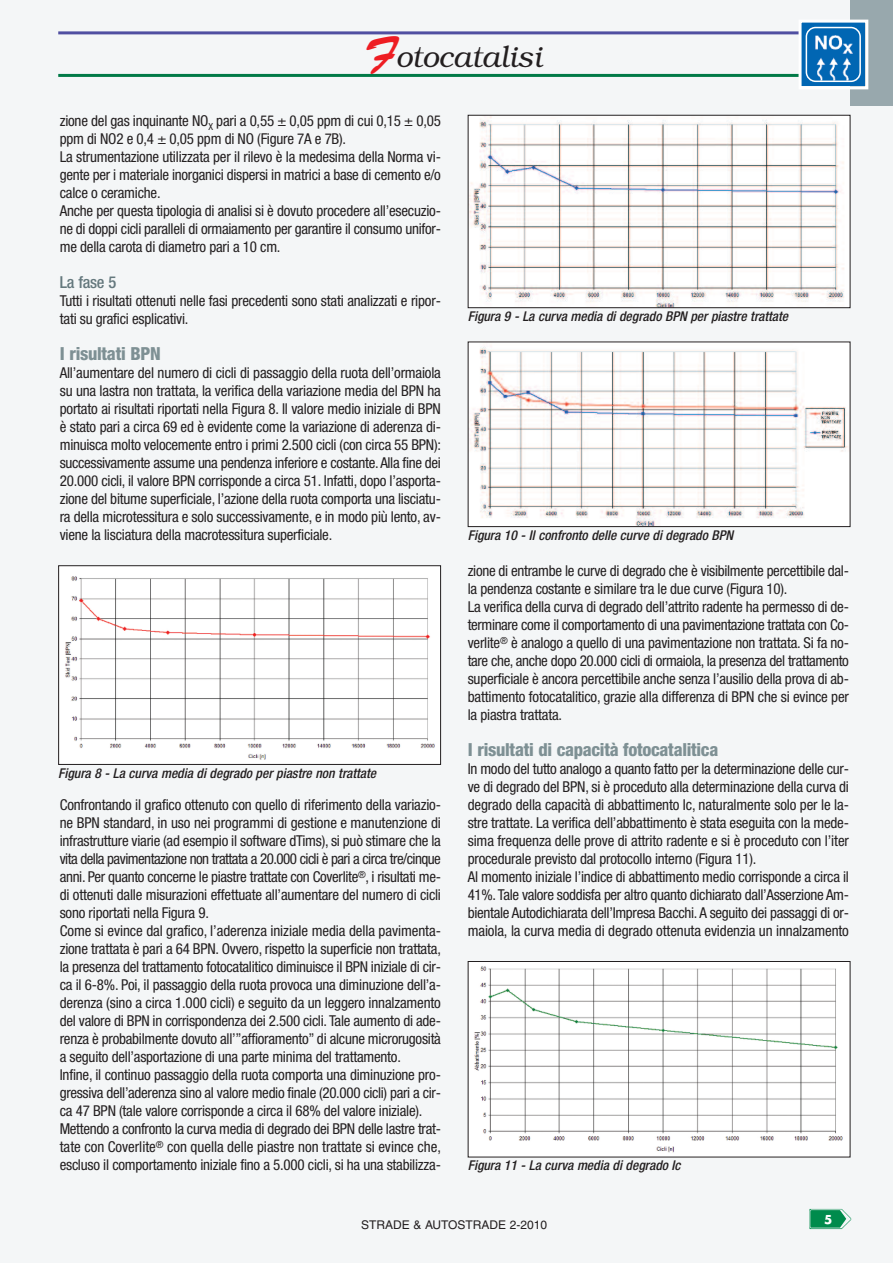
<style>
.page{position:relative;width:893px;height:1263px;background:#f4f6f7}
.page>*{position:absolute;margin:0;border:0;box-sizing:border-box;transform-origin:0 0}
.t1{font:italic 300 30px "Bookman";color:#231f20}
.t2{font:800 condensed 18px "Helvetica Neue";letter-spacing:-.015em;color:#7e9094}
.t3{font:500 condensed 16.5px "Helvetica Neue";letter-spacing:-.015em;color:#64787d}
.t4{font:condensed 15px/18px "Helvetica Neue";letter-spacing:-.015em;color:#231f20}
.t5{font:italic 500 condensed 13.5px "Helvetica Neue";color:#231f20}
.t6{font:12px "Helvetica";color:#231f20}
.t7{font:700 12px "Futura";color:#fff}
.s1{font-family:"Brush Script";font-weight:400;font-style:normal;font-size:45px;color:#ee1d23}
</style>
<div class="page">
<img style="left:810px;top:1209px;width:41px;height:20px">
<hr style="left:58px;top:31px;width:790px;height:3px;background:#504fa1">
<hr style="left:58px;top:74px;width:790px;height:3px;background:#017a47">
<div style="left:850px;top:0;width:43px;height:106px;background:#98a8ad"></div>
<svg style="left:802px;top:24px;width:62px;height:61px"></svg>
<div style="left:798px;top:20px;width:70px;height:69px;border:3px solid #fff"></div>
<svg style="left:806px;top:27px;width:55px;height:55px;background:#3c89c4"></svg>
<img style="left:60px;top:567px;width:379px;height:196px">
<div style="left:58px;top:565px;width:383px;height:200px;border:1px solid #231f20"></div>
<img style="left:470px;top:117px;width:378px;height:189px">
<div style="left:468px;top:115px;width:382px;height:193px;border:1px solid #231f20"></div>
<img style="left:470px;top:344px;width:378px;height:181px">
<div style="left:468px;top:342px;width:382px;height:185px;border:1px solid #231f20"></div>
<img style="left:470px;top:963px;width:378px;height:192px">
<div style="left:468px;top:961px;width:382px;height:196px;border:1px solid #231f20"></div>
<h1 class="t1" style="left:364px;top:40px;width:179px"><span class="s1">F</span>otocatalisi</h1>
<p class="t4" style="left:60px;top:113px;width:383px">zione del gas inquinante NO<sub>X</sub> pari a 0,55 ± 0,05 ppm di cui 0,15 ± 0,05 ppm di NO2 e 0,4 ± 0,05 ppm di NO (Figure 7A e 7B).<br>La strumentazione utilizzata per il rilevo è la medesima della Norma vi&shy;gente per i materiale inorganici dispersi in matrici a base di cemento e/o calce o ceramiche.<br>Anche per questa tipologia di analisi si è dovuto procedere all’esecuzio&shy;ne di doppi cicli paralleli di ormaiamento per garantire il consumo unifor&shy;me della carota di diametro pari a 10 cm.</p>
<p class="t3" style="left:60px;top:276px;width:58px">La fase 5</p>
<p class="t4" style="left:60px;top:293px;width:383px">Tutti i risultati ottenuti nelle fasi precedenti sono stati analizzati e ripor&shy;tati su grafici esplicativi.</p>
<p class="t2" style="left:60px;top:347px;width:103px">I risultati BPN</p>
<p class="t4" style="left:60px;top:365px;width:383px;text-align:justify">All’aumentare del numero di cicli di passaggio della ruota dell’ormaiola su una lastra non trattata, la verifica della variazione media del BPN ha portato ai risultati riportati nella Figura 8. Il valore medio iniziale di BPN è stato pari a circa 69 ed è evidente come la variazione di aderenza di&shy;minuisca molto velocemente entro i primi 2.500 cicli (con circa 55 BPN): successivamente assume una pendenza inferiore e costante.Alla fine dei 20.000 cicli, il valore BPN corrisponde a circa 51. Infatti, dopo l’asporta&shy;zione del bitume superficiale, l’azione della ruota comporta una lisciatu&shy;ra della microtessitura e solo successivamente, e in modo più lento, av&shy;viene la lisciatura della macrotessitura superficiale.</p>
<p class="t5" style="left:58px;top:768px;width:319px">Figura 8 - La curva media di degrado per piastre non trattate</p>
<p class="t4" style="left:60px;top:797px;width:383px">Confrontando il grafico ottenuto con quello di riferimento della variazio&shy;ne BPN standard, in uso nei programmi di gestione e manutenzione di infrastrutture viarie (ad esempio il software dTims), si può stimare che la vita della pavimentazione non trattata a 20.000 cicli è pari a circa tre/cinque anni. Per quanto concerne le piastre trattate con Coverlite<sup>®</sup>, i risultati me&shy;di ottenuti dalle misurazioni effettuate all’aumentare del numero di cicli sono riportati nella Figura 9.<br>Come si evince dal grafico, l’aderenza iniziale media della pavimenta&shy;zione trattata è pari a 64 BPN. Ovvero, rispetto la superficie non trattata, la presenza del trattamento fotocatalitico diminuisce il BPN iniziale di cir&shy;ca il 6-8%. Poi, il passaggio della ruota provoca una diminuzione dell’a&shy;derenza (sino a circa 1.000 cicli) e seguito da un leggero innalzamento del valore di BPN in corrispondenza dei 2.500 cicli. Tale aumento di ade&shy;renza è probabilmente dovuto all’”affioramento” di alcune microrugosità a seguito dell’asportazione di una parte minima del trattamento.<br>Infine, il continuo passaggio della ruota comporta una diminuzione pro&shy;gressiva dell’aderenza sino al valore medio finale (20.000 cicli) pari a cir&shy;ca 47 BPN (tale valore corrisponde a circa il 68% del valore iniziale).<br>Mettendo a confronto la curva media di degrado dei BPN delle lastre trat&shy;tate con Coverlite<sup>®</sup> con quella delle piastre non trattate si evince che, escluso il comportamento iniziale fino a 5.000 cicli, si ha una stabilizza-</p>
<p class="t5" style="left:468px;top:311px;width:322px">Figura 9 - La curva media di degrado BPN per piastre trattate</p>
<p class="t5" style="left:468px;top:530px;width:267px">Figura 10 - Il confronto delle curve di degrado BPN</p>
<p class="t4" style="left:468px;top:563px;width:383px">zione di entrambe le curve di degrado che è visibilmente percettibile dal&shy;la pendenza costante e similare tra le due curve (Figura 10).<br>La verifica della curva di degrado dell’attrito radente ha permesso di de&shy;terminare come il comportamento di una pavimentazione trattata con Co&shy;verlite<sup>®</sup> è analogo a quello di una pavimentazione non trattata. Si fa no&shy;tare che, anche dopo 20.000 cicli di ormaiola, la presenza del trattamento superficiale è ancora percettibile anche senza l’ausilio della prova di ab&shy;battimento fotocatalitico, grazie alla differenza di BPN che si evince per la piastra trattata.</p>
<p class="t2" style="left:468px;top:743px;width:252px">I risultati di capacità fotocatalitica</p>
<p class="t4" style="left:468px;top:761px;width:383px">In modo del tutto analogo a quanto fatto per la determinazione delle cur&shy;ve di degrado del BPN, si è proceduto alla determinazione della curva di degrado della capacità di abbattimento Ic, naturalmente solo per le la&shy;stre trattate. La verifica dell’abbattimento è stata eseguita con la mede&shy;sima frequenza delle prove di attrito radente e si è proceduto con l’iter procedurale previsto dal protocollo interno (Figura 11).<br>Al momento iniziale l’indice di abbattimento medio corrisponde a circa il 41%. Tale valore soddisfa per altro quanto dichiarato dall’Asserzione Am&shy;bientale Autodichiarata dell’Impresa Bacchi.A seguito dei passaggi di or&shy;maiola, la curva media di degrado ottenuta evidenzia un innalzamento</p>
<p class="t5" style="left:468px;top:1161px;width:214px">Figura 11 - La curva media di degrado Ic</p>
<p class="t6" style="left:361px;top:1220px;width:187px">STRADE &amp; AUTOSTRADE 2-2010</p>
<p class="t7" style="left:824px;top:1214px;width:10px">5</p>
</div>
